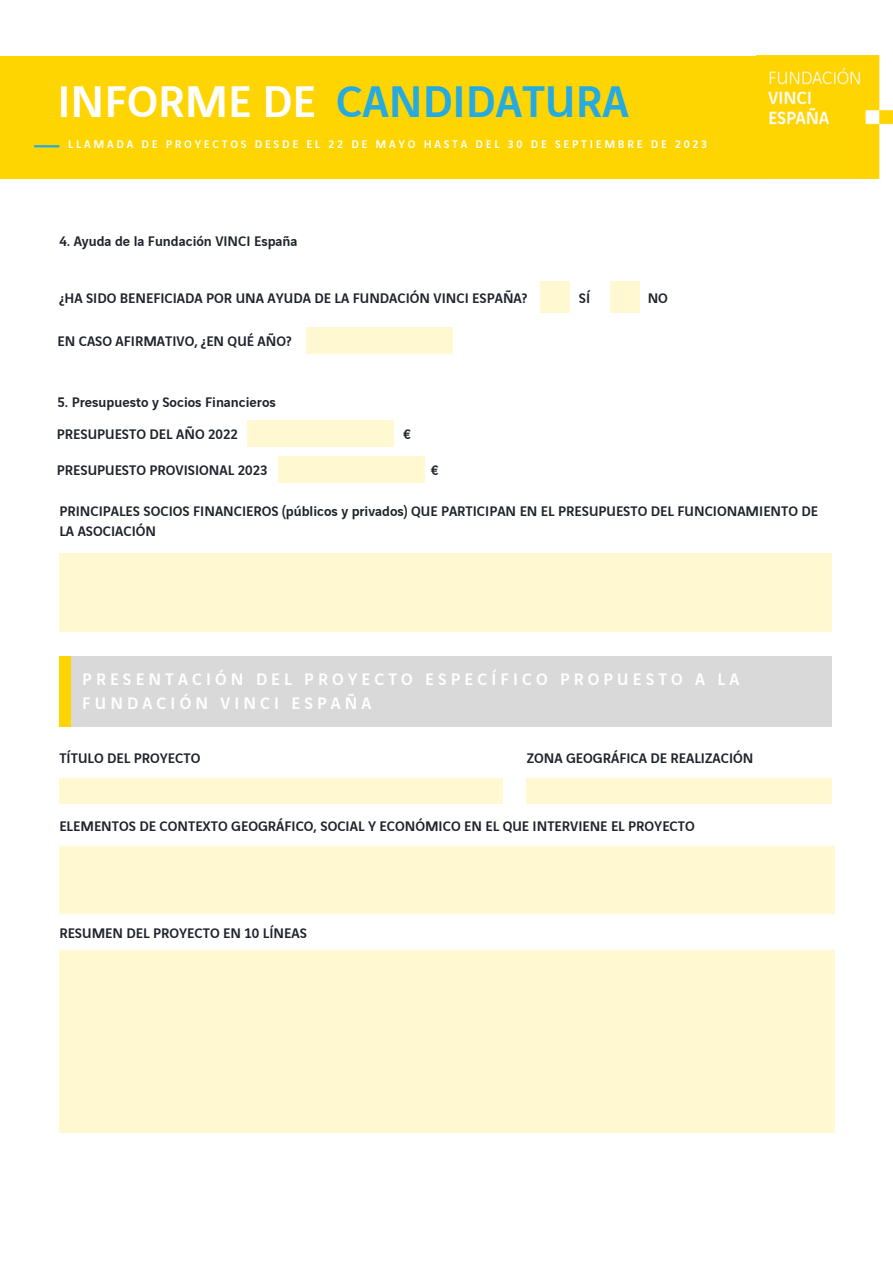
<style>
.page{position:relative;width:893px;height:1264px;background:#fff}
.page>*{position:absolute;margin:0;border:0;box-sizing:border-box;transform-origin:0 0}
.t1{font:500 48px "Vinci Sans";color:#25aae1}
.t2{font:500 18px/24.8px "Vinci Sans";letter-spacing:.23em;color:#fff}
.t3{font:500 15px/20.2px "Vinci Sans";color:#1e232b}
.t4{font:500 12px "Vinci Sans";letter-spacing:.23em;color:#fff}
.s1{color:#fff}
</style>
<div class="page">
<div style="left:0;top:56px;width:759px;height:122px;background:#ffd501"></div>
<hr style="left:35px;top:145px;width:23px;height:2px;background:#25aae1">
<img style="left:759px;top:56px;width:133px;height:122px">
<div style="left:540px;top:281px;width:29px;height:32px;background:#fff8d1"></div>
<div style="left:609px;top:281px;width:30px;height:32px;background:#fff8d1"></div>
<div style="left:306px;top:328px;width:146px;height:25px;background:#fff8d1"></div>
<div style="left:248px;top:421px;width:146px;height:25px;background:#fff8d1"></div>
<div style="left:278px;top:456px;width:146px;height:26px;background:#fff8d1"></div>
<div style="left:59px;top:553px;width:773px;height:78px;background:#fff8d1"></div>
<div style="left:59px;top:656px;width:29px;height:70px;background:#ffd501"></div>
<div style="left:71px;top:656px;width:760px;height:70px;background:#d9d9d9"></div>
<div style="left:59px;top:778px;width:443px;height:25px;background:#fff8d1"></div>
<div style="left:59px;top:846px;width:775px;height:67px;background:#fff8d1"></div>
<div style="left:526px;top:778px;width:306px;height:25px;background:#fff8d1"></div>
<div style="left:59px;top:950px;width:775px;height:182px;background:#fff8d1"></div>
<p class="t1" style="left:57px;top:64px;width:573px"><span class="s1">INFORME DE</span> CANDIDATURA</p>
<p class="t4" style="left:68px;top:135px;width:640px">LLAMADA DE PROYECTOS DESDE EL 22 DE MAYO HASTA DEL 30 DE SEPTIEMBRE DE 2023</p>
<p class="t3" style="left:59px;top:230px;width:239px">4. Ayuda de la Fundación VINCI España</p>
<p class="t3" style="left:59px;top:287px;width:469px">¿HA SIDO BENEFICIADA POR UNA AYUDA DE LA FUNDACIÓN VINCI ESPAÑA?</p>
<p class="t3" style="left:578px;top:286px;width:13px">SÍ</p>
<p class="t3" style="left:647px;top:286px;width:22px">NO</p>
<p class="t3" style="left:57px;top:330px;width:235px">EN CASO AFIRMATIVO, ¿EN QUÉ AÑO?</p>
<p class="t3" style="left:57px;top:391px;width:220px">5. Presupuesto y Socios Financieros</p>
<p class="t3" style="left:57px;top:423px;width:183px">PRESUPUESTO DEL AÑO 2022</p>
<p class="t3" style="left:403px;top:423px;width:9px">€</p>
<p class="t3" style="left:57px;top:459px;width:212px">PRESUPUESTO PROVISIONAL 2023</p>
<p class="t3" style="left:431px;top:459px;width:9px">€</p>
<p class="t3" style="left:59px;top:499px;width:760px">PRINCIPALES SOCIOS FINANCIEROS (públicos y privados) QUE PARTICIPAN EN EL PRESUPUESTO DEL FUNCIONAMIENTO DE<br>LA ASOCIACIÓN</p>
<p class="t2" style="left:82px;top:665px;width:658px">PRESENTACIÓN DEL PROYECTO ESPECÍFICO PROPUESTO A LA<br>FUNDACIÓN VINCI ESPAÑA</p>
<p class="t3" style="left:59px;top:747px;width:142px">TÍTULO DEL PROYECTO</p>
<p class="t3" style="left:526px;top:747px;width:228px">ZONA GEOGRÁFICA DE REALIZACIÓN</p>
<p class="t3" style="left:59px;top:814px;width:637px">ELEMENTOS DE CONTEXTO GEOGRÁFICO, SOCIAL Y ECONÓMICO EN EL QUE INTERVIENE EL PROYECTO</p>
<p class="t3" style="left:59px;top:922px;width:249px">RESUMEN DEL PROYECTO EN 10 LÍNEAS</p>
</div>
